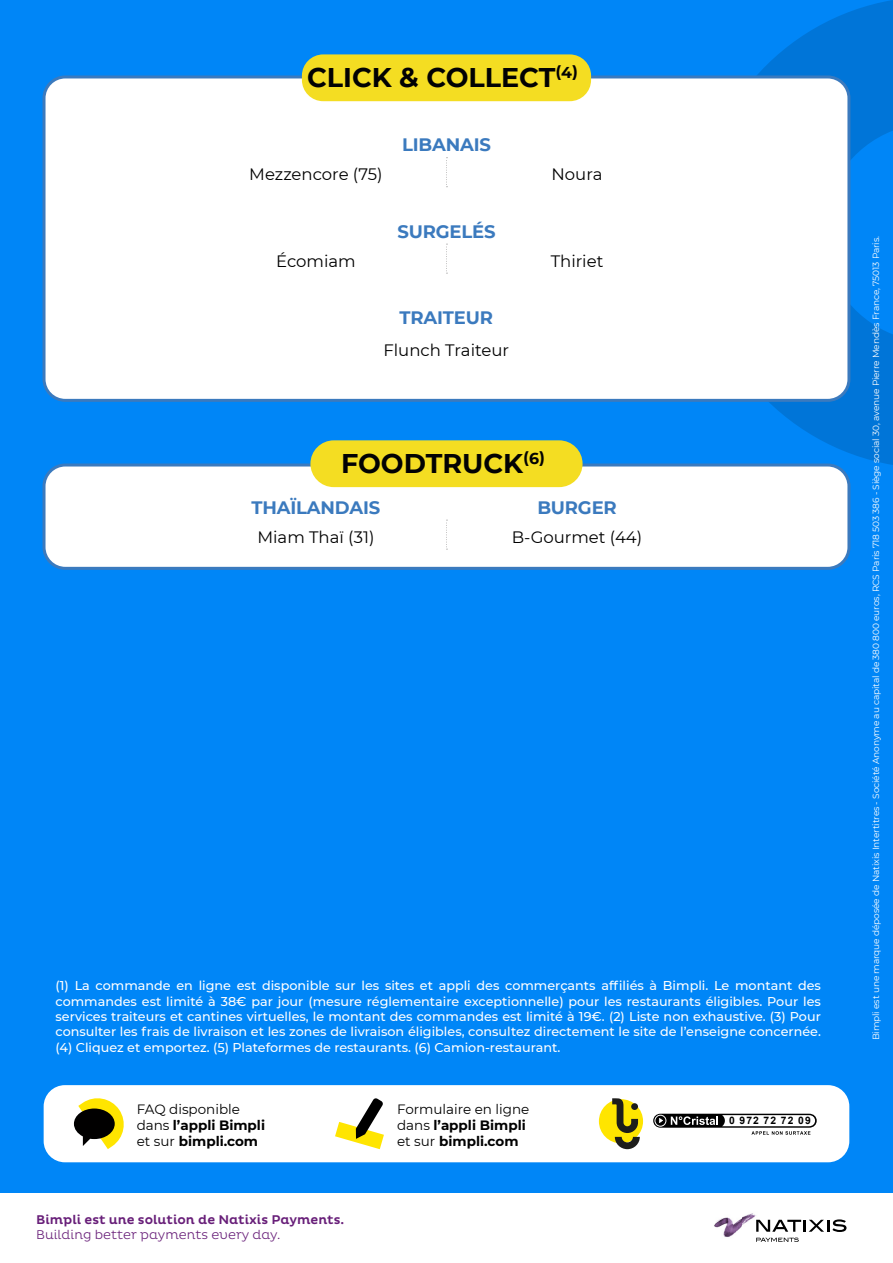
<style>
.page{position:relative;width:893px;height:1263px;background:#fff}
.page>*{position:absolute;margin:0;border:0;box-sizing:border-box;transform-origin:0 0}
.t1{font:700 27px "Montserrat";color:#020203}
.t2{font:700 18px "Montserrat";letter-spacing:-.01em;color:#3b7abe}
.t3{font:16.5px "Montserrat";color:#000}
.t4{font:13.5px/16.2px "Montserrat";color:#000}
.t5{font:700 13.5px/16.2px "Montserrat";color:#000}
.t6{font:500 12.9px "Pluto";color:#681f79}
.t7{font:300 12.9px "Pluto";color:#681f79}
.t8{font:500 12.75px/15.3px "Montserrat";color:#fff;text-align:justify}
.t9{font:700 10.35px "Arial";letter-spacing:.095em;color:#000}
.t10{font:9px "Montserrat";letter-spacing:-.01em;color:#fff}
.s1{font-weight:400}
.s2{font-weight:700}
</style>
<div class="page">
<div style="left:0;top:0;width:893px;height:1192px;background:#0086f7"></div>
<svg style="left:757px;top:0;width:136px;height:465px;fill:#0075d8"></svg>
<div style="left:44px;top:77px;width:805px;height:323px;background:#fff;border-radius:21px"></div>
<div style="left:43px;top:75px;width:807px;height:327px;border:3px solid #3b7abe;border-radius:21px"></div>
<svg style="left:446px;top:244px;width:1px;height:30px"></svg>
<img style="left:714px;top:1213px;width:42px;height:24px">
<svg style="left:756px;top:1219px;width:90px;height:23px"></svg>
<svg style="left:446px;top:157px;width:1px;height:30px"></svg>
<div style="left:44px;top:1085px;width:805px;height:77px;background:#fff;border-radius:21px"></div>
<svg style="left:74px;top:1098px;width:50px;height:51px"></svg>
<svg style="left:335px;top:1098px;width:49px;height:51px"></svg>
<svg style="left:652px;top:1112px;width:166px;height:17px"></svg>
<svg style="left:653px;top:1114px;width:164px;height:21px"></svg>
<div style="left:599px;top:1099px;width:44px;height:44px;background:#ffe500;border-radius:50%"></div>
<svg style="left:612px;top:1098px;width:28px;height:51px"></svg>
<div style="left:44px;top:465px;width:805px;height:103px;background:#fff;border-radius:21px"></div>
<div style="left:43px;top:463px;width:807px;height:107px;border:3px solid #3b7abe;border-radius:21px"></div>
<svg style="left:446px;top:520px;width:1px;height:30px"></svg>
<div style="left:302px;top:54px;width:289px;height:47px;background:#f4dd22;border-radius:21px"></div>
<div style="left:310px;top:440px;width:273px;height:47px;background:#f4dd22;border-radius:23px"></div>
<h1 class="t1" style="left:307px;top:58px;width:272px">CLICK &amp; COLLECT<sup>(4)</sup></h1>
<h2 class="t2" style="left:402px;top:132px;width:90px">LIBANAIS</h2>
<p class="t3" style="left:249px;top:163px;width:135px">Mezzencore (75)</p>
<p class="t3" style="left:551px;top:163px;width:53px">Noura</p>
<h2 class="t2" style="left:397px;top:218px;width:100px">SURGELÉS</h2>
<p class="t3" style="left:276px;top:249px;width:81px">Écomiam</p>
<p class="t3" style="left:551px;top:249px;width:54px">Thiriet</p>
<h2 class="t2" style="left:400px;top:305px;width:95px">TRAITEUR</h2>
<p class="t3" style="left:383px;top:339px;width:127px">Flunch Traiteur</p>
<h1 class="t1" style="left:341px;top:444px;width:205px">FOODTRUCK<sup>(6)</sup></h1>
<h2 class="t2" style="left:252px;top:494px;width:130px">THAÏLANDAIS</h2>
<h2 class="t2" style="left:537px;top:494px;width:81px">BURGER</h2>
<p class="t3" style="left:257px;top:525px;width:119px">Miam Thaï (31)</p>
<p class="t3" style="left:512px;top:525px;width:132px">B-Gourmet (44)</p>
<p class="t8" style="left:55px;top:978px;width:767px">(1) La commande en ligne est disponible sur les sites et appli des commerçants affiliés à Bimpli. Le montant des commandes est limité à 38€ par jour (mesure réglementaire exceptionnelle) pour les restaurants éligibles. Pour les services traiteurs et cantines virtuelles, le montant des commandes est limité à 19€. (2) Liste non exhaustive. (3) Pour consulter les frais de livraison et les zones de livraison éligibles, consultez directement le site de l’enseigne concernée. (4) Cliquez et emportez. (5) Plateformes de restaurants. (6) Camion-restaurant.</p>
<p class="t5" style="left:137px;top:1100px;width:130px"><span class="s1">FAQ disponible dans</span> l’appli Bimpli <span class="s1">et sur</span> bimpli.com</p>
<p class="t4" style="left:397px;top:1101px;width:134px">Formulaire en ligne dans <span class="s2">l’appli Bimpli </span>et sur <span class="s2">bimpli.com</span></p>
<p class="t6" style="left:36px;top:1212px;width:310px">Bimpli est une solution de Natixis Payments.</p>
<p class="t7" style="left:36px;top:1227px;width:246px">Building better payments every day.</p>
<p class="t9" style="left:729px;top:1114px;width:83px">0 972 72 72 09</p>
<p class="t10" style="left:870px;top:1040px;width:806px;rotate:-90deg">Bimpli est une marque déposée de Natixis Intertitres - Société Anonyme au capital de 380 800 euros, RCS Paris 718 503 386 - Siège social 30, avenue Pierre Mendès France, 75013 Paris.</p>
</div>
